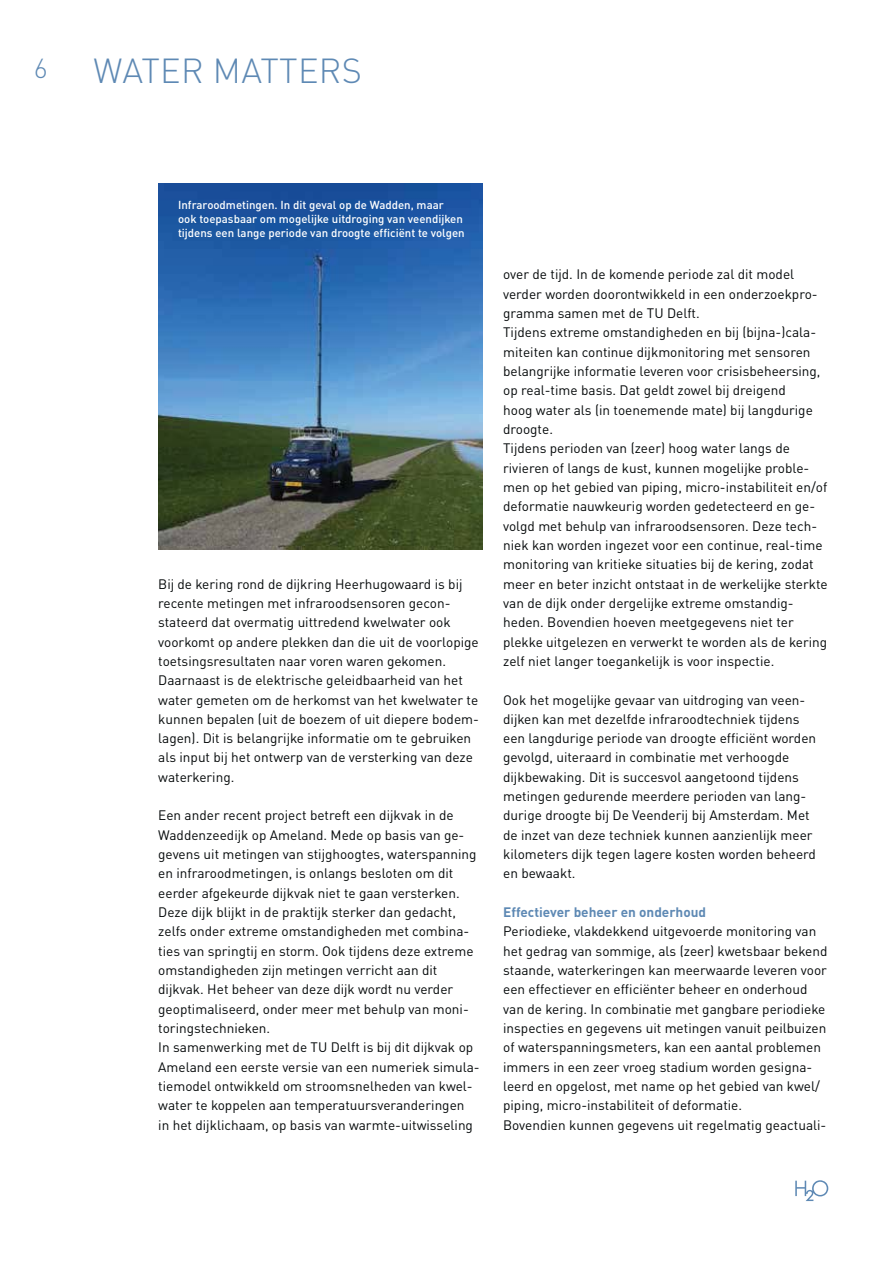
<style>
.page{position:relative;width:893px;height:1263px;background:#fff}
.page>*{position:absolute;margin:0;border:0;box-sizing:border-box;transform-origin:0 0}
.t1{font:300 34.35px "DIN Pro";letter-spacing:.01em;color:#5e89b4}
.t2{font:300 27.15px "DIN Pro";color:#5e89b4}
.t3{font:13.65px/19.4px "DIN Pro";color:#040809}
.t4{font:700 13.65px "DIN Pro";color:#5e89b4}
.t5{font:500 11.4px/14.2px "DIN Pro";color:#fff}
</style>
<div class="page">
<svg style="left:795px;top:1180px;width:33px;height:21px"></svg>
<img style="left:158px;top:183px;width:325px;height:367px">
<h2 class="t2" style="left:34px;top:53px;width:15px">6</h2>
<h1 class="t1" style="left:94px;top:51px;width:270px">WATER MATTERS</h1>
<p class="t5" style="left:178px;top:199px;width:288px">Infraroodmetingen. In dit geval op de Wadden, maar ook toepasbaar om mogelijke uitdroging van veendijken tijdens een lange periode van droogte efficiënt te volgen</p>
<p class="t3" style="left:158px;top:576px;width:322px">Bij de kering rond de dijkring Heerhugowaard is bij recente metingen met infraroodsensoren gecon&shy;stateerd dat overmatig uittredend kwelwater ook voorkomt op andere plekken dan die uit de voorlopige toetsingsresultaten naar voren waren gekomen.<br>Daarnaast is de elektrische geleidbaarheid van het water gemeten om de herkomst van het kwelwater te kunnen bepalen (uit de boezem of uit diepere bodem&shy;lagen). Dit is belangrijke informatie om te gebruiken als input bij het ontwerp van de versterking van deze waterkering.</p>
<p class="t3" style="left:158px;top:807px;width:323px">Een ander recent project betreft een dijkvak in de Waddenzeedijk op Ameland. Mede op basis van ge&shy;gevens uit metingen van stijghoogtes, waterspanning en infraroodmetingen, is onlangs besloten om dit eerder afgekeurde dijkvak niet te gaan versterken.<br>Deze dijk blijkt in de praktijk sterker dan gedacht, zelfs onder extreme omstandigheden met combina&shy;ties van springtij en storm. Ook tijdens deze extreme omstandigheden zijn metingen verricht aan dit dijkvak. Het beheer van deze dijk wordt nu verder geoptimaliseerd, onder meer met behulp van moni&shy;toringstechnieken.<br>In samenwerking met de TU Delft is bij dit dijkvak op Ameland een eerste versie van een numeriek simula&shy;tiemodel ontwikkeld om stroomsnelheden van kwel&shy;water te koppelen aan temperatuursveranderingen<br>in het dijklichaam, op basis van warmte- uitwisseling</p>
<p class="t3" style="left:503px;top:266px;width:326px">over de tijd. In de komende periode zal dit model verder worden doorontwikkeld in een onderzoekpro&shy;gramma samen met de TU Delft.<br>Tijdens extreme omstandigheden en bij (bijna-)cala&shy;miteiten kan continue dijkmonitoring met sensoren belangrijke informatie leveren voor crisisbeheersing, op real-time basis. Dat geldt zowel bij dreigend<br>hoog water als (in toenemende mate) bij langdurige droogte.<br>Tijdens perioden van (zeer) hoog water langs de rivieren of langs de kust, kunnen mogelijke proble&shy;men op het gebied van piping, micro-instabiliteit en/of deformatie nauwkeurig worden gedetecteerd en ge&shy;volgd met behulp van infraroodsensoren. Deze tech&shy;niek kan worden ingezet voor een continue, real-time monitoring van kritieke situaties bij de kering, zodat meer en beter inzicht ontstaat in de werkelijke sterkte van de dijk onder dergelijke extreme omstandig&shy;heden. Bovendien hoeven meetgegevens niet ter plekke uitgelezen en verwerkt te worden als de kering zelf niet langer toegankelijk is voor inspectie.</p>
<p class="t3" style="left:503px;top:692px;width:314px">Ook het mogelijke gevaar van uitdroging van veen&shy;dijken kan met dezelfde infraroodtechniek tijdens een langdurige periode van droogte efficiënt worden gevolgd, uiteraard in combinatie met verhoogde dijkbewaking. Dit is succesvol aangetoond tijdens metingen gedurende meerdere perioden van lang&shy;durige droogte bij De Veenderij bij Amsterdam. Met de inzet van deze techniek kunnen aanzienlijk meer kilometers dijk tegen lagere kosten worden beheerd en bewaakt.</p>
<p class="t4" style="left:503px;top:904px;width:205px">Effectiever beheer en onderhoud</p>
<p class="t3" style="left:503px;top:923px;width:326px">Periodieke, vlakdekkend uitgevoerde monitoring van het gedrag van sommige, als (zeer) kwetsbaar bekend staande, waterkeringen kan meerwaarde leveren voor een effectiever en efficiënter beheer en onderhoud van de kering. In combinatie met gangbare periodieke inspecties en gegevens uit metingen vanuit peilbuizen of waterspanningsmeters, kan een aantal problemen immers in een zeer vroeg stadium worden gesigna&shy;leerd en opgelost, met name op het gebied van kwel/ piping, micro-instabiliteit of deformatie.<br>Bovendien kunnen gegevens uit regelmatig geactuali-</p>
</div>
